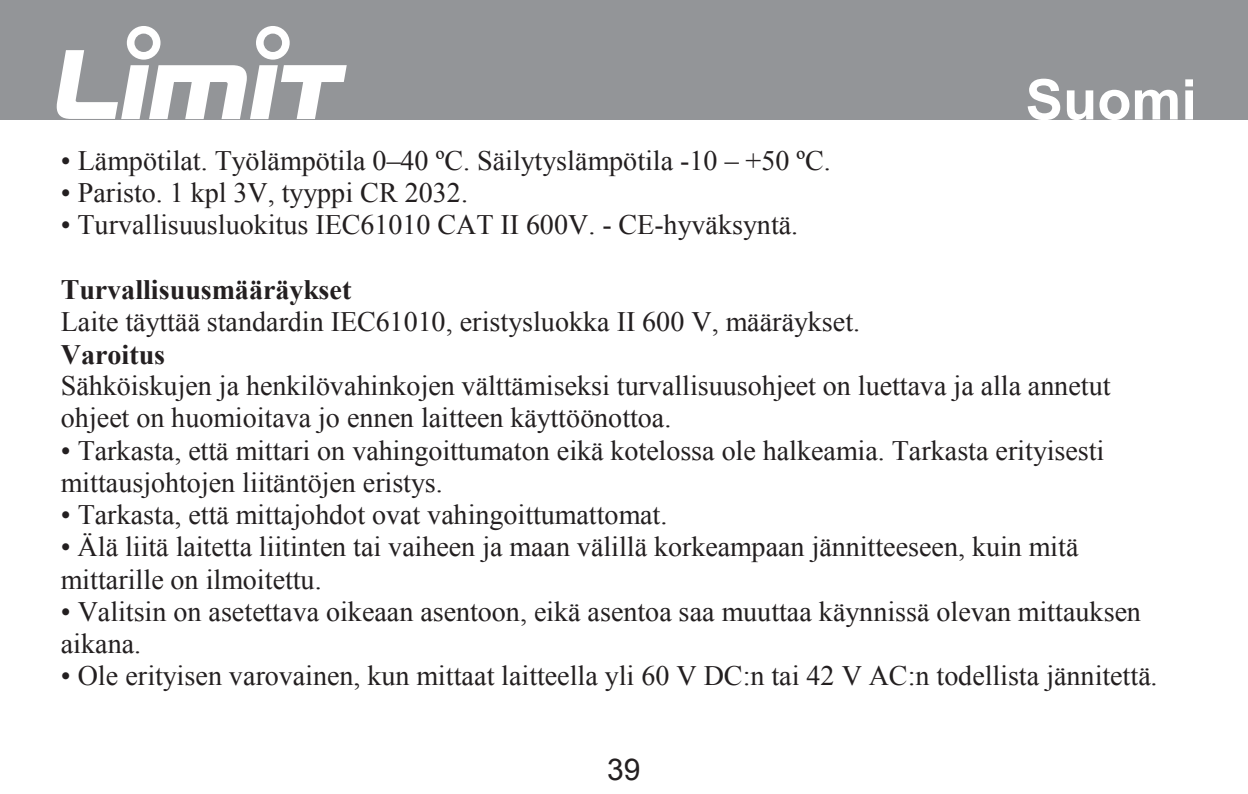
<style>
.page{position:relative;width:1248px;height:794px;background:#fff}
.page>*{position:absolute;margin:0;border:0;box-sizing:border-box;transform-origin:0 0}
.t1{font:700 56px "Arial";color:#fff}
.t2{font:30px "Arial";color:#231f20}
.t3{font:28px/32px "Times New Roman";color:#231f20}
.s1{font-weight:700}
</style>
<div class="page">
<div style="left:0;top:0;width:1247px;height:119px;background:#939598"></div>
<svg style="left:57px;top:26px;width:290px;height:93px"></svg>
<p class="t1" style="left:1025px;top:63px;width:173px">Suomi</p>
<p class="t3" style="left:61px;top:144px;width:771px">• Lämpötilat. Työlämpötila 0–40 ºC. Säilytyslämpötila -10 – +50 ºC.</p>
<p class="t3" style="left:61px;top:176px;width:409px">• Paristo. 1 kpl 3V, tyyppi CR 2032.</p>
<p class="t3" style="left:61px;top:208px;width:738px">• Turvallisuusluokitus IEC61010 CAT II 600V. - CE-hyväksyntä.</p>
<p class="t3" style="left:61px;top:273px;width:1051px"><span class="s1">Turvallisuusmääräykset<br></span>Laite täyttää standardin IEC61010, eristysluokka II 600 V, määräykset.<br><span class="s1">Varoitus<br></span>Sähköiskujen ja henkilövahinkojen välttämiseksi turvallisuusohjeet on luettava ja alla annetut ohjeet on huomioitava jo ennen laitteen käyttöönottoa.</p>
<p class="t3" style="left:61px;top:434px;width:1044px">• Tarkasta, että mittari on vahingoittumaton eikä kotelossa ole halkeamia. Tarkasta erityisesti mittausjohtojen liitäntöjen eristys.</p>
<p class="t3" style="left:61px;top:498px;width:608px">• Tarkasta, että mittajohdot ovat vahingoittumattomat.</p>
<p class="t3" style="left:61px;top:530px;width:1019px">• Älä liitä laitetta liitinten tai vaiheen ja maan välillä korkeampaan jännitteeseen, kuin mitä mittarille on ilmoitettu.</p>
<p class="t3" style="left:61px;top:595px;width:1081px">• Valitsin on asetettava oikeaan asentoon, eikä asentoa saa muuttaa käynnissä olevan mittauksen aikana.</p>
<p class="t3" style="left:61px;top:659px;width:1098px">• Ole erityisen varovainen, kun mittaat laitteella yli 60 V DC:n tai 42 V AC:n todellista jännitettä.</p>
<p class="t2" style="left:607px;top:750px;width:35px">39</p>
</div>
